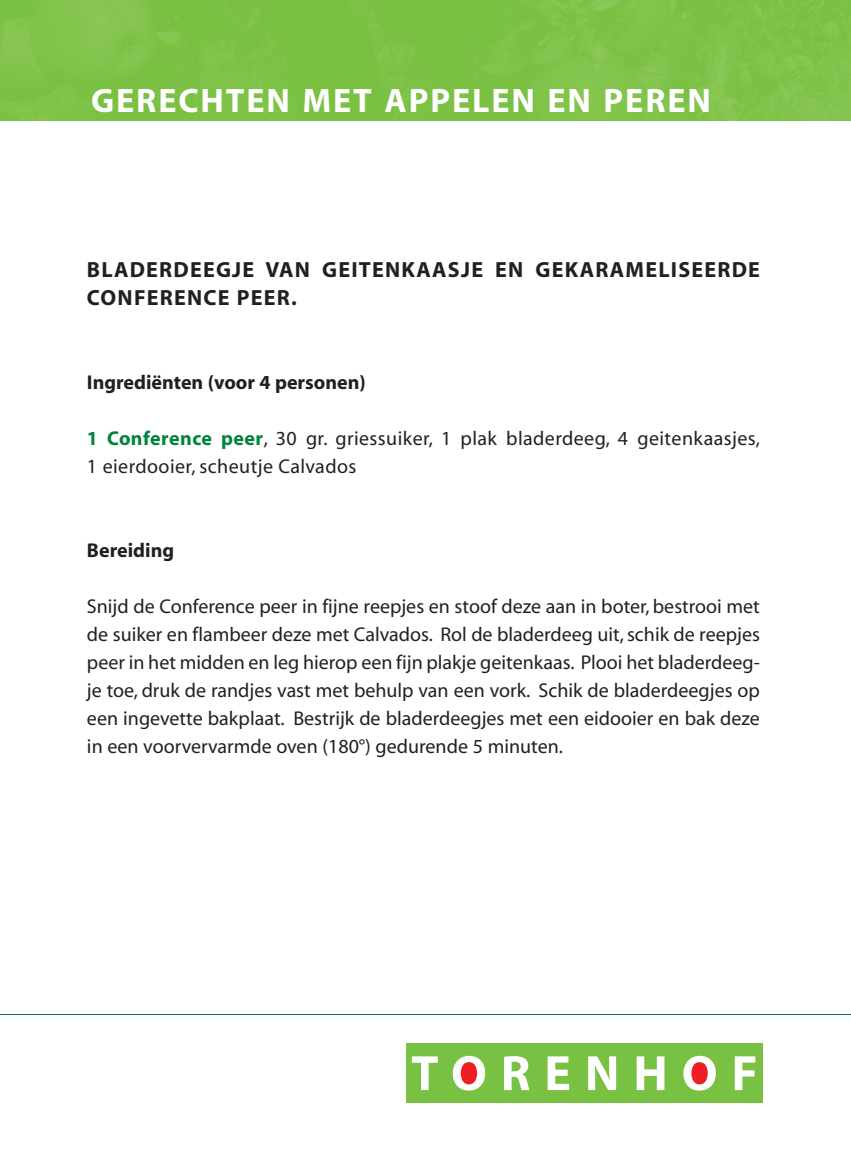
<style>
.page{position:relative;width:851px;height:1174px;background:#fff}
.page>*{position:absolute;margin:0;border:0;box-sizing:border-box;transform-origin:0 0}
.t1{font:700 50px "Myriad";letter-spacing:.275em;color:#fff}
.t2{font:700 34px "Myriad";letter-spacing:.055em;color:#fff}
.t3{font:700 22px/28px "Myriad";letter-spacing:.055em;color:#231f20}
.t4{font:20px/28px "Myriad";letter-spacing:.02em;color:#231f20}
.t5{font:700 20px "Myriad";color:#231f20}
.s1{font-weight:700;color:#00843d}
</style>
<div class="page">
<hr style="left:0;top:1014px;width:850px;height:1px;background:#00843d">
<div style="left:406px;top:1043px;width:356px;height:59px;background:#79c142"></div>
<div style="left:458px;top:1062px;width:20px;height:22px;background:#ee1e24;border-radius:50%"></div>
<div style="left:689px;top:1062px;width:20px;height:22px;background:#ee1e24;border-radius:50%"></div>
<img style="left:0;top:0;width:850px;height:120px">
<h2 class="t2" style="left:91px;top:87px;width:621px">GERECHTEN MET APPELEN EN PEREN</h2>
<p class="t3" style="left:87px;top:257px;width:674px">BLADERDEEGJE VAN GEITENKAASJE EN GEKARAMELISEERDE<br>CONFERENCE PEER.</p>
<p class="t5" style="left:87px;top:375px;width:280px">Ingrediënten (voor 4 personen)</p>
<p class="t4" style="left:87px;top:426px;width:674px"><span class="s1">1 Conference peer</span>, 30 gr. griessuiker, 1 plak bladerdeeg, 4 geitenkaasjes,<br>1 eierdooier, scheutje Calvados</p>
<p class="t5" style="left:87px;top:543px;width:89px">Bereiding</p>
<p class="t4" style="left:87px;top:594px;width:674px;text-align:justify">Snijd de Conference peer in fijne reepjes en stoof deze aan in boter, bestrooi met de suiker en flambeer deze met Calvados. Rol de bladerdeeg uit, schik de reepjes peer in het midden en leg hierop een fijn plakje geitenkaas. Plooi het bladerdeeg&shy;je toe, druk de randjes vast met behulp van een vork. Schik de bladerdeegjes op een ingevette bakplaat. Bestrijk de bladerdeegjes met een eidooier en bak deze in een voorvervarmde oven (180°) gedurende 5 minuten.</p>
<h1 class="t1" style="left:411px;top:1054px;width:348px">TORENHOF</h1>
</div>
